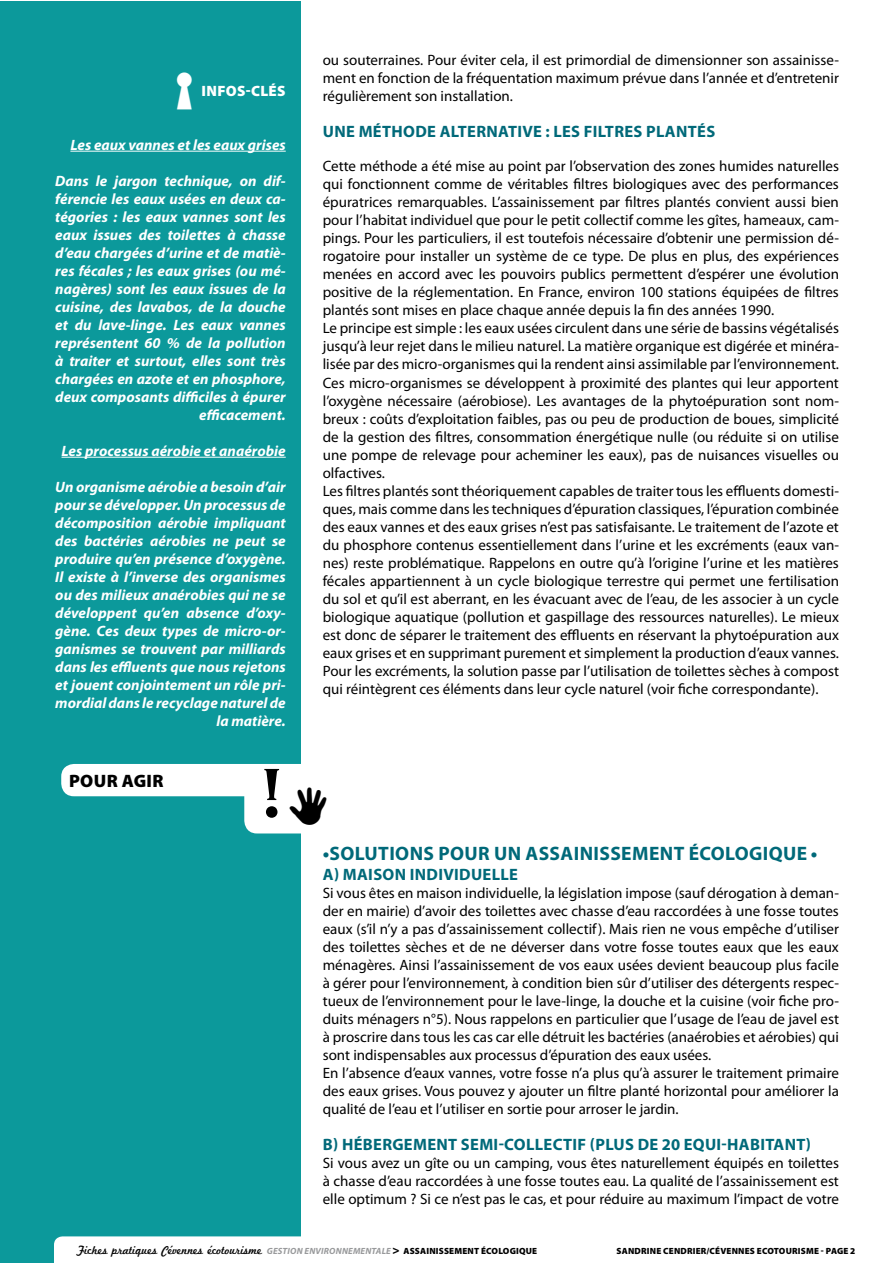
<style>
.page{position:relative;width:893px;height:1263px;background:#fff}
.page>*{position:absolute;margin:0;border:0;box-sizing:border-box;transform-origin:0 0}
.t1{font:700 72px "Copperplate Gothic";color:#000}
.t2{font:31.5px "Harolds Pips";color:#000}
.t3{font:31.5px "Harolds Pips";color:#fff}
.t4{font:700 19.5px "Myriad Pro";letter-spacing:.02em;color:#006979}
.t5{font:900 18px "Myriad Pro";color:#000}
.t6{font:700 16.5px "Myriad Pro";letter-spacing:.02em;color:#006979}
.t7{font:15px/18px "Myriad Pro";color:#000;text-align:justify}
.t8{font:italic 700 15px/18px "Myriad Pro";color:#fff;text-align:right}
.t9{font:900 15px "Myriad Pro";color:#fff}
.t10{font:12px "Marketing Script";color:#000}
.t11{font:900 9px "Myriad Pro";letter-spacing:.02em;color:#000}
.s1{font-family:"Myriad Pro";font-weight:700;font-style:italic;font-size:9px;color:#98999b}
.s2{font-family:"Myriad Pro";font-weight:900}
.s3{font-family:"Myriad Pro";font-weight:900;font-size:9px}
</style>
<div class="page">
<div style="left:0;top:1px;width:300px;height:1262px;background:#0c999b"></div>
<div style="left:54px;top:1236px;width:247px;height:27px;background:#fff"></div>
<div style="left:61px;top:764px;width:261px;height:32px;background:#fff;border-radius:13px"></div>
<div style="left:244px;top:774px;width:91px;height:59px;background:#fff;border-radius:13px"></div>
<hr style="left:70px;top:151px;width:216px;height:1px;background:#fff">
<hr style="left:62px;top:457px;width:224px;height:1px;background:#fff">
<h2 class="t3" style="left:175px;top:71px;width:20px">k</h2>
<p class="t9" style="left:202px;top:81px;width:59px">IN FOS-CLÉS</p>
<p class="t8" style="left:70px;top:135px;width:217px">Les eaux vannes et les eaux grises</p>
<p class="t8" style="left:55px;top:171px;width:232px">Dans le jargon technique, on dif&shy;férencie les eaux usées en deux ca&shy;tégories : les eaux vannes sont les eaux issues des toilettes à chasse d’eau chargées d’urine et de matiè&shy;res fécales ; les eaux grises (ou mé&shy;nagères) sont les eaux issues de la cuisine, des lavabos, de la douche et du lave-linge. Les eaux vannes représentent 60 % de la pollution à traiter et surtout, elles sont très chargées en azote et en phosphore, deux composants difficiles à épurer efficacement.</p>
<p class="t8" style="left:62px;top:441px;width:226px">Les processus aérobie et anaérobie</p>
<p class="t8" style="left:55px;top:477px;width:232px">Un organisme aérobie a besoin d’air pour se développer. Un processus de décomposition aérobie impliquant des bactéries aérobies ne peut se produire qu’en présence d’oxygène.<br>Il existe à l’inverse des organismes ou des milieux anaérobies qui ne se développent qu’en absence d’oxy&shy;gène. Ces deux types de micro-or&shy;ganismes se trouvent par milliards dans les effluents que nous rejetons et jouent conjointement un rôle pri&shy;mordial dans le recyclage naturel de la matière.</p>
<p class="t7" style="left:323px;top:51px;width:518px">ou souterraines. Pour éviter cela, il est primordial de dimensionner son assainisse&shy;ment en fonction de la fréquentation maximum prévue dans l’année et d’entretenir régulièrement son installation.</p>
<p class="t6" style="left:323px;top:121px;width:394px">UNE MÉTHODE ALTERNATIVE : LES FILTRES PLANTÉS</p>
<p class="t7" style="left:323px;top:157px;width:518px;text-align:left">Cette méthode a été mise au point par l’observation des zones humides naturelles qui fonctionnent comme de véritables filtres biologiques avec des performances épuratrices remarquables. L’assainissement par filtres plantés convient aussi bien pour l’habitat individuel que pour le petit collectif comme les gîtes, hameaux, cam&shy;pings. Pour les particuliers, il est toutefois nécessaire d’obtenir une permission dé&shy;rogatoire pour installer un système de ce type. De plus en plus, des expériences menées en accord avec les pouvoirs publics permettent d’espérer une évolution positive de la réglementation. En France, environ 100 stations équipées de filtres plantés sont mises en place chaque année depuis la fin des années 1990.<br>Le principe est simple : les eaux usées circulent dans une série de bassins végétalisés jusqu’à leur rejet dans le milieu naturel. La matière organique est digérée et minéra&shy;lisée par des micro-organismes qui la rendent ainsi assimilable par l’environnement.<br>Ces micro-organismes se développent à proximité des plantes qui leur apportent l’oxygène nécessaire (aérobiose). Les avantages de la phytoépuration sont nom&shy;breux : coûts d’exploitation faibles, pas ou peu de production de boues, simplicité de la gestion des filtres, consommation énergétique nulle (ou réduite si on utilise une pompe de relevage pour acheminer les eaux), pas de nuisances visuelles ou olfactives.<br>Les filtres plantés sont théoriquement capables de traiter tous les effluents domesti&shy;ques, mais comme dans les techniques d’épuration classiques, l’épuration combinée des eaux vannes et des eaux grises n’est pas satisfaisante. Le traitement de l’azote et du phosphore contenus essentiellement dans l’urine et les excréments (eaux van&shy;nes) reste problématique. Rappelons en outre qu’à l’origine l’urine et les matières fécales appartiennent à un cycle biologique terrestre qui permet une fertilisation du sol et qu’il est aberrant, en les évacuant avec de l’eau, de les associer à un cycle biologique aquatique (pollution et gaspillage des ressources naturelles). Le mieux est donc de séparer le traitement des effluents en réservant la phytoépuration aux eaux grises et en supprimant purement et simplement la production d’eaux vannes.<br>Pour les excréments, la solution passe par l’utilisation de toilettes sèches à compost qui réintègrent ces éléments dans leur cycle naturel (voir fiche correspondante).</p>
<p class="t5" style="left:69px;top:769px;width:13px">POUR</p>
<p class="t5" style="left:122px;top:769px;width:12px">AGIR</p>
<h1 class="t1" style="left:258px;top:753px;width:29px">!</h1>
<h2 class="t2" style="left:288px;top:786px;width:42px">i</h2>
<h3 class="t4" style="left:323px;top:841px;width:496px">•SOLUTIONS POUR UN ASSAINISSEMENT ÉCOLOGIQUE •</h3>
<p class="t6" style="left:323px;top:864px;width:197px">A) MAISON INDIVIDUELLE</p>
<p class="t7" style="left:323px;top:884px;width:518px;text-align:left">Si vous êtes en maison individuelle, la législation impose (sauf dérogation à deman&shy;der en mairie) d’avoir des toilettes avec chasse d’eau raccordées à une fosse toutes eaux (s’il n’y a pas d’assainissement collectif). Mais rien ne vous empêche d’utiliser des toilettes sèches et de ne déverser dans votre fosse toutes eaux que les eaux ménagères. Ainsi l’assainissement de vos eaux usées devient beaucoup plus facile à gérer pour l’environnement, à condition bien sûr d’utiliser des détergents respec&shy;tueux de l’environnement pour le lave-linge, la douche et la cuisine (voir fiche pro&shy;duits ménagers n°5). Nous rappelons en particulier que l’usage de l’eau de javel est à proscrire dans tous les cas car elle détruit les bactéries (anaérobies et aérobies) qui sont indispensables aux processus d’épuration des eaux usées.<br>En l’absence d’eaux vannes, votre fosse n’a plus qu’à assurer le traitement primaire des eaux grises. Vous pouvez y ajouter un filtre planté horizontal pour améliorer la qualité de l’eau et l’utiliser en sortie pour arroser le jardin.</p>
<p class="t6" style="left:323px;top:1134px;width:490px">B) HÉBERGEMENT SEMI-COLLECTIF (PLUS DE 20 EQUI-HABITANT)</p>
<p class="t7" style="left:323px;top:1154px;width:518px">Si vous avez un gîte ou un camping, vous êtes naturellement équipés en toilettes à chasse d’eau raccordées à une fosse toutes eau. La qualité de l’assainissement est elle optimum ? Si ce n’est pas le cas, et pour réduire au maximum l’impact de votre</p>
<p class="t10" style="left:77px;top:1243px;width:462px">Fiches pratiques Cévennes écotourisme <span class="s1">gestion environnementale</span> <span class="s2">&gt;</span> <span class="s3">ASSAINISSEMENT ÉCOLOGIQUE</span></p>
<p class="t11" style="left:617px;top:1245px;width:240px">SANDRINE CENDRIER/CÉVENNES ECOTOURISME - PAGE 2</p>
</div>
